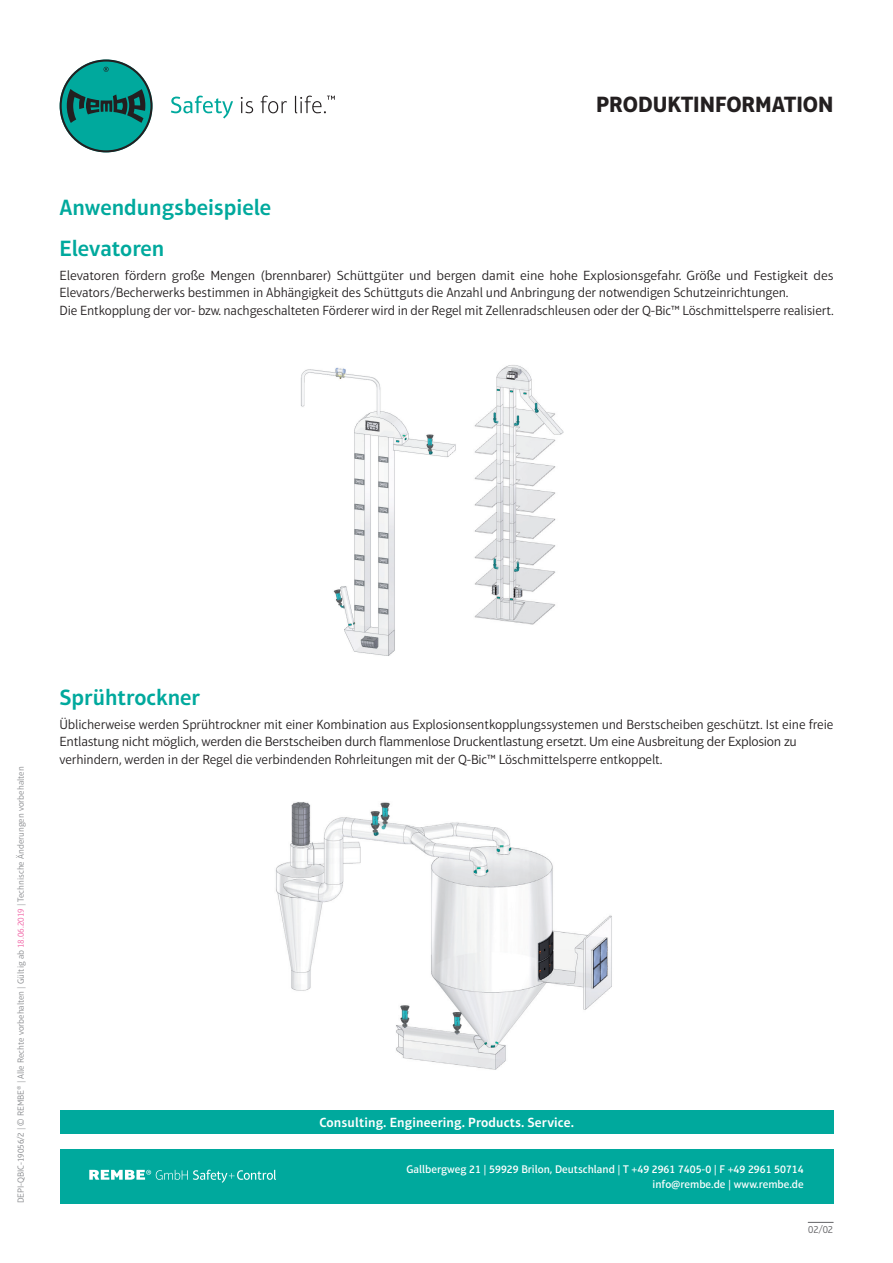
<style>
.page{position:relative;width:893px;height:1263px;background:#fff}
.page>*{position:absolute;margin:0;border:0;box-sizing:border-box;transform-origin:0 0}
.t1{font:600 22.5px "Aptifer Sans LT Pro";color:#00a99d}
.t2{font:700 22.5px "Aptifer Sans LT Pro";color:#231f20}
.t3{font:300 13.5px/17.5px "Aptifer Sans LT Pro";letter-spacing:-.01em;color:#231f20}
.t4{font:600 13.5px "Aptifer Sans LT Pro";letter-spacing:.01em;color:#fff}
.t5{font:500 11.25px "Aptifer Sans LT Pro";color:#fff}
.t6{font:300 10.5px "Aptifer Sans LT Pro";color:#636366}
.t7{font:300 9px "Aptifer Sans LT Pro";color:#87898c}
.s1{color:#f166a7}
</style>
<div class="page">
<div style="left:60px;top:1149px;width:773px;height:54px;background:#00a99d"></div>
<div style="left:60px;top:1111px;width:773px;height:23px;background:#00a99d"></div>
<svg style="left:171px;top:96px;width:62px;height:23px"></svg>
<svg style="left:241px;top:97px;width:12px;height:16px"></svg>
<svg style="left:261px;top:96px;width:26px;height:17px"></svg>
<svg style="left:295px;top:96px;width:40px;height:17px"></svg>
<svg style="left:60px;top:60px;width:92px;height:92px"></svg>
<svg style="left:89px;top:1170px;width:187px;height:13px"></svg>
<svg style="left:808px;top:1222px;width:25px;height:1px"></svg>
<img style="left:276px;top:802px;width:336px;height:268px">
<img style="left:301px;top:367px;width:155px;height:289px">
<img style="left:474px;top:365px;width:90px;height:260px">
<p class="t2" style="left:596px;top:91px;width:239px">PRODUKTINFORMATION</p>
<p class="t1" style="left:60px;top:194px;width:213px">Anwendungsbeispiele</p>
<p class="t1" style="left:60px;top:235px;width:106px">Elevatoren</p>
<p class="t3" style="left:60px;top:266px;width:775px">Elevatoren fördern große Mengen (brennbarer) Schüttgüter und bergen damit eine hohe Explosionsgefahr. Größe und Festigkeit des<br>Elevators/Becherwerks bestimmen in Abhängigkeit des Schüttguts die Anzahl und Anbringung der notwendigen Schutzeinrichtungen.</p>
<p class="t3" style="left:60px;top:302px;width:776px">Die Entkopplung der vor- bzw. nachgeschalteten Förderer wird in der Regel mit Zellenradschleusen oder der Q-Bic™ Löschmittelsperre realisiert.</p>
<p class="t7" style="left:16px;top:1203px;width:438px;rotate:-90deg">DEPI-QBIC-19056/2 | © REMBE® | Alle Rechte vorbehalten | Gültig ab <span class="s1">18.06.2019</span> | Technische Änderungen vorbehalten</p>
<p class="t1" style="left:60px;top:684px;width:142px">Sprühtrockner</p>
<p class="t3" style="left:60px;top:715px;width:775px">Üblicherweise werden Sprühtrockner mit einer Kombination aus Explosionsentkopplungssystemen und Berstscheiben geschützt. Ist eine freie<br>Entlastung nicht möglich, werden die Berstscheiben durch flammenlose Druckentlastung ersetzt. Um eine Ausbreitung der Explosion zu verhindern, werden in der Regel die verbindenden Rohrleitungen mit der Q-Bic™ Löschmittelsperre entkoppelt.</p>
<p class="t4" style="left:319px;top:1114px;width:256px">Consulting. Engineering. Products. Service.</p>
<p class="t5" style="left:406px;top:1163px;width:399px">Gallbergweg 21 | 59929 Brilon, Deutschland | T +49 2961 7405-0 | F +49 2961 50714</p>
<p class="t5" style="left:652px;top:1177px;width:153px">info@rembe.de | www.rembe.de</p>
<p class="t6" style="left:808px;top:1224px;width:27px">02/02</p>
</div>
